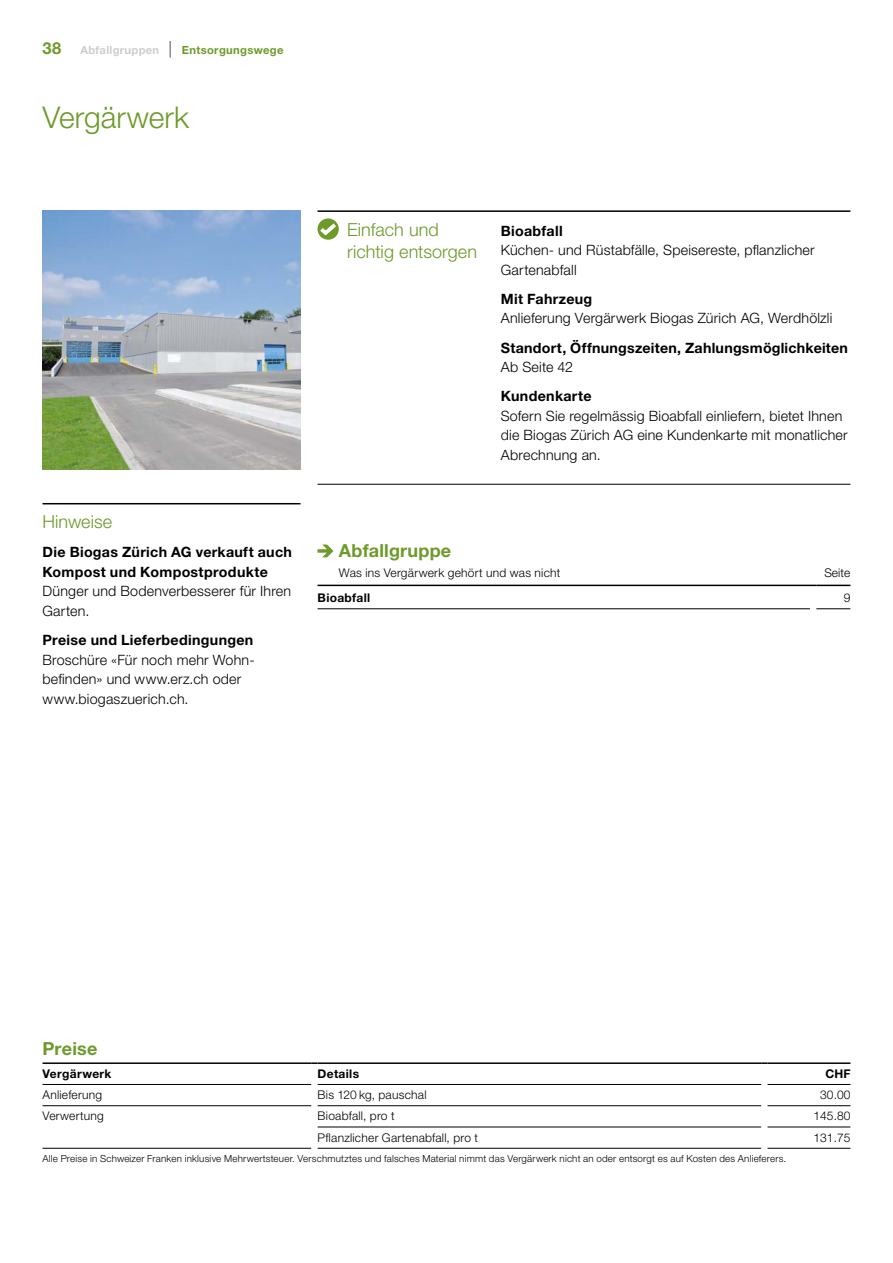
<style>
.page{position:relative;width:893px;height:1263px;background:#fff}
.page>*{position:absolute;margin:0;border:0;box-sizing:border-box;transform-origin:0 0}
.t1{font:300 30px "Helvetica Neue LT Std";letter-spacing:.005em;color:#6d9a29}
.H2_1pt_Linie_mit_Ein{font:300 18px/22.5px "Helvetica Neue LT Std";color:#6d9a29}
.Tab_Titel{font:700 18px "Helvetica Neue LT Std";letter-spacing:.01em;color:#6d9a29}
.H2_1pt_Linie{font:300 18px "Helvetica Neue LT Std";color:#6d9a29}
.Tab_Titel_ohne_Einzu{font:700 18px "Helvetica Neue LT Std";letter-spacing:.01em;color:#6d9a29}
.t2{font:700 16.5px "Helvetica Neue LT Std";color:#6d9a29}
.Lauftext_9_5_13_6_5p{font:300 14.25px/19.5px "Helvetica Neue LT Std";letter-spacing:.015em;color:#000}
.Lauftext_9_5_13_6_5p-2{font:700 14.25px/19.5px "Helvetica Neue LT Std";letter-spacing:.02em;color:#000}
.Tab_links{font:300 12px "Helvetica Neue LT Std";letter-spacing:.02em;color:#000}
.Tab_Beschreibung{font:300 12px "Helvetica Neue LT Std";letter-spacing:.02em;color:#000}
.Tab_links-2{font:700 12px "Helvetica Neue LT Std";letter-spacing:.025em;color:#000}
.Tab_rechts{font:300 12px "Helvetica Neue LT Std";letter-spacing:.005em;color:#000}
.Tab_rechts-2{font:700 12px "Helvetica Neue LT Std";color:#000}
.t3{font:700 11.25px "Helvetica Neue LT Std";letter-spacing:.025em;color:#6d9a29}
.Tab_Legende{font:300 9.75px "Helvetica Neue LT Std";letter-spacing:.02em;color:#000}
.s1{color:#cdcdcd}
.s2{font-weight:100;font-size:16.5px;color:#000}
.s3{font-weight:300}
.s4{font-weight:700}
</style>
<div class="page">
<img style="left:43px;top:210px;width:257px;height:260px">
<hr style="left:317px;top:210px;width:533px;height:2px;background:#000">
<svg style="left:317px;top:218px;width:22px;height:22px"></svg>
<svg style="left:317px;top:220px;width:22px;height:18px"></svg>
<hr style="left:318px;top:608px;width:492px;height:1px;background:#000">
<hr style="left:816px;top:608px;width:34px;height:1px;background:#000">
<hr style="left:318px;top:585px;width:492px;height:1px;background:#000">
<hr style="left:816px;top:585px;width:34px;height:1px;background:#000">
<svg style="left:317px;top:544px;width:16px;height:13px"></svg>
<hr style="left:43px;top:503px;width:257px;height:1px;background:#000">
<hr style="left:317px;top:484px;width:533px;height:1px;background:#000">
<hr style="left:43px;top:1148px;width:268px;height:1px;background:#000">
<hr style="left:318px;top:1127px;width:443px;height:1px;background:#000">
<hr style="left:318px;top:1148px;width:443px;height:1px;background:#000">
<hr style="left:767px;top:1127px;width:83px;height:1px;background:#000">
<hr style="left:767px;top:1148px;width:83px;height:1px;background:#000">
<hr style="left:43px;top:1084px;width:268px;height:1px;background:#000">
<hr style="left:43px;top:1105px;width:268px;height:1px;background:#000">
<hr style="left:318px;top:1084px;width:443px;height:1px;background:#000">
<hr style="left:318px;top:1105px;width:443px;height:1px;background:#000">
<hr style="left:767px;top:1084px;width:83px;height:1px;background:#000">
<hr style="left:767px;top:1105px;width:83px;height:1px;background:#000">
<hr style="left:43px;top:1062px;width:268px;height:2px;background:#000">
<svg style="left:311px;top:1062px;width:7px;height:2px"></svg>
<hr style="left:318px;top:1062px;width:443px;height:2px;background:#000">
<svg style="left:761px;top:1062px;width:6px;height:2px"></svg>
<hr style="left:767px;top:1062px;width:83px;height:2px;background:#000">
<p class="t2" style="left:43px;top:38px;width:20px">38</p>
<p class="t3" style="left:80px;top:43px;width:205px"><span class="s1">Abfallgruppen</span> <span class="s2">|</span> Entsorgungswege</p>
<h1 class="t1" style="left:43px;top:99px;width:148px">Vergärwerk</h1>
<p class="H2_1pt_Linie" style="left:43px;top:511px;width:71px">Hinweise</p>
<p class="Lauftext_9_5_13_6_5p-2" style="left:43px;top:542px;width:251px">Die Biogas Zürich AG verkauft auch<br>Kompost und Kompostprodukte<br><span class="s3">Dünger und Bodenverbesserer für Ihren<br>Garten.</span></p>
<p class="Lauftext_9_5_13_6_5p" style="left:43px;top:630px;width:212px"><span class="s4">Preise und Lieferbedingungen<br></span>Broschüre «Für noch mehr Wohn&shy;befinden» und www.erz.ch oder www.biogaszuerich.ch.</p>
<p class="H2_1pt_Linie_mit_Ein" style="left:347px;top:218px;width:131px">Einfach und richtig entsorgen</p>
<p class="Lauftext_9_5_13_6_5p" style="left:501px;top:220px;width:315px"><span class="s4">Bioabfall<br></span>Küchen- und Rüstabfälle, Speisereste, pflanzlicher<br>Gartenabfall</p>
<p class="Lauftext_9_5_13_6_5p" style="left:501px;top:289px;width:333px"><span class="s4">Mit Fahrzeug<br></span>Anlieferung Vergärwerk Biogas Zürich AG, Werdhölzli</p>
<p class="Lauftext_9_5_13_6_5p-2" style="left:501px;top:337px;width:349px">Standort, Öffnungszeiten, Zahlungsmöglichkeiten<br><span class="s3">Ab Seite 42</span></p>
<p class="Lauftext_9_5_13_6_5p" style="left:501px;top:386px;width:348px"><span class="s4">Kundenkarte<br></span>Sofern Sie regelmässig Bioabfall einliefern, bietet Ihnen die Biogas Zürich AG eine Kundenkarte mit monatlicher Abrechnung an.</p>
<p class="Tab_Titel" style="left:339px;top:540px;width:114px">Abfallgruppe</p>
<p class="Tab_Beschreibung" style="left:339px;top:565px;width:223px">Was ins Vergärwerk gehört und was nicht</p>
<p class="Tab_rechts" style="left:824px;top:565px;width:28px">Seite</p>
<p class="Tab_links-2" style="left:318px;top:591px;width:54px">Bioabfall</p>
<p class="Tab_rechts" style="left:844px;top:591px;width:8px">9</p>
<p class="Tab_Titel_ohne_Einzu" style="left:43px;top:1037px;width:56px">Preise</p>
<p class="Tab_links-2" style="left:43px;top:1066px;width:70px">Vergärwerk</p>
<p class="Tab_links-2" style="left:318px;top:1066px;width:43px">Details</p>
<p class="Tab_rechts-2" style="left:825px;top:1066px;width:27px">CHF</p>
<p class="Tab_links" style="left:43px;top:1087px;width:61px">Anlieferung</p>
<p class="Tab_links" style="left:318px;top:1087px;width:110px">Bis 120 kg, pauschal</p>
<p class="Tab_rechts" style="left:820px;top:1087px;width:32px">30.00</p>
<p class="Tab_links" style="left:43px;top:1109px;width:63px">Verwertung</p>
<p class="Tab_links" style="left:318px;top:1109px;width:78px">Bioabfall, pro t</p>
<p class="Tab_rechts" style="left:813px;top:1109px;width:38px">145.80</p>
<p class="Tab_links" style="left:318px;top:1130px;width:162px">Pflanzlicher Gartenabfall, pro t</p>
<p class="Tab_rechts" style="left:813px;top:1130px;width:38px">131.75</p>
<p class="Tab_Legende" style="left:43px;top:1152px;width:745px">Alle Preise in Schweizer Franken inklusive Mehrwertsteuer. Verschmutztes und falsches Material nimmt das Vergärwerk nicht an oder entsorgt es auf Kosten des Anlieferers.</p>
</div>
